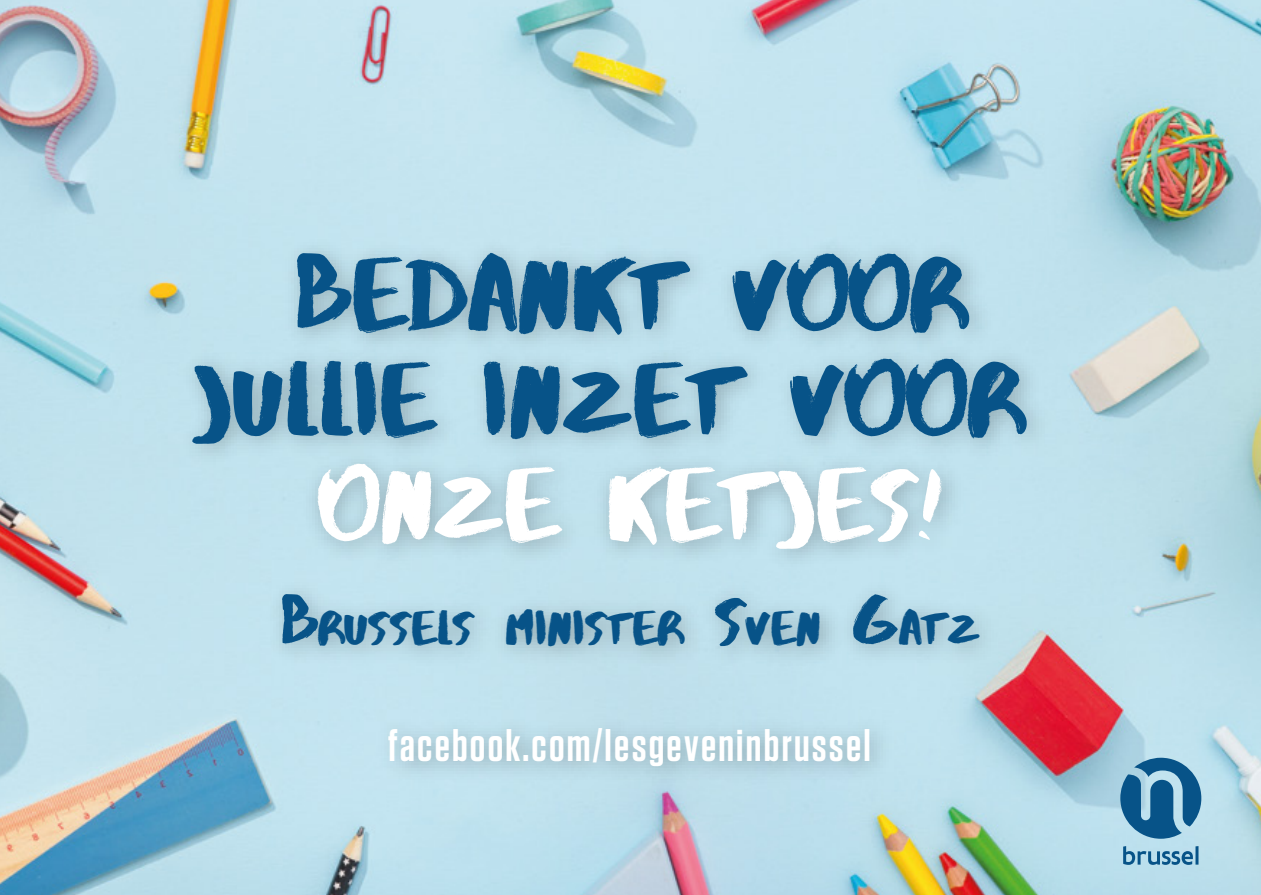
<style>
.page{position:relative;width:1261px;height:895px;background:#fff}
.page>*{position:absolute;margin:0;border:0;box-sizing:border-box;transform-origin:0 0}
.t1{font:104.4px/105px "Abys";color:#075388;text-align:center}
.t2{font:104.4px "Abys";color:#fff}
.t3{font:48.3px "Abys";color:#075388}
.t4{font:600 45px "Tungsten";letter-spacing:.05em;color:#fff}
.s1{font-size:69px}
</style>
<div class="page">
<img style="left:0;top:0;width:1260px;height:895px">
<img style="left:168px;top:215px;width:933px;height:471px">
<svg style="left:1122px;top:846px;width:76px;height:18px"></svg>
<svg style="left:1120px;top:757px;width:81px;height:81px;background:#508cb0"></svg>
<img style="left:366px;top:701px;width:537px;height:102px">
<h1 class="t1" style="left:190px;top:238px;width:834px">BEDANKT VOOR<br>JULLIE INZET VOOR</h1>
<h1 class="t2" style="left:318px;top:444px;width:625px">ONZE KETJES!</h1>
<p class="t3" style="left:281px;top:600px;width:700px"><span class="s1">B</span>RUSSELS MINISTER <span class="s1">S</span>VEN <span class="s1">G</span>ATZ</p>
<p class="t4" style="left:388px;top:721px;width:484px">facebook.com/lesgeveninbrussel</p>
</div>
